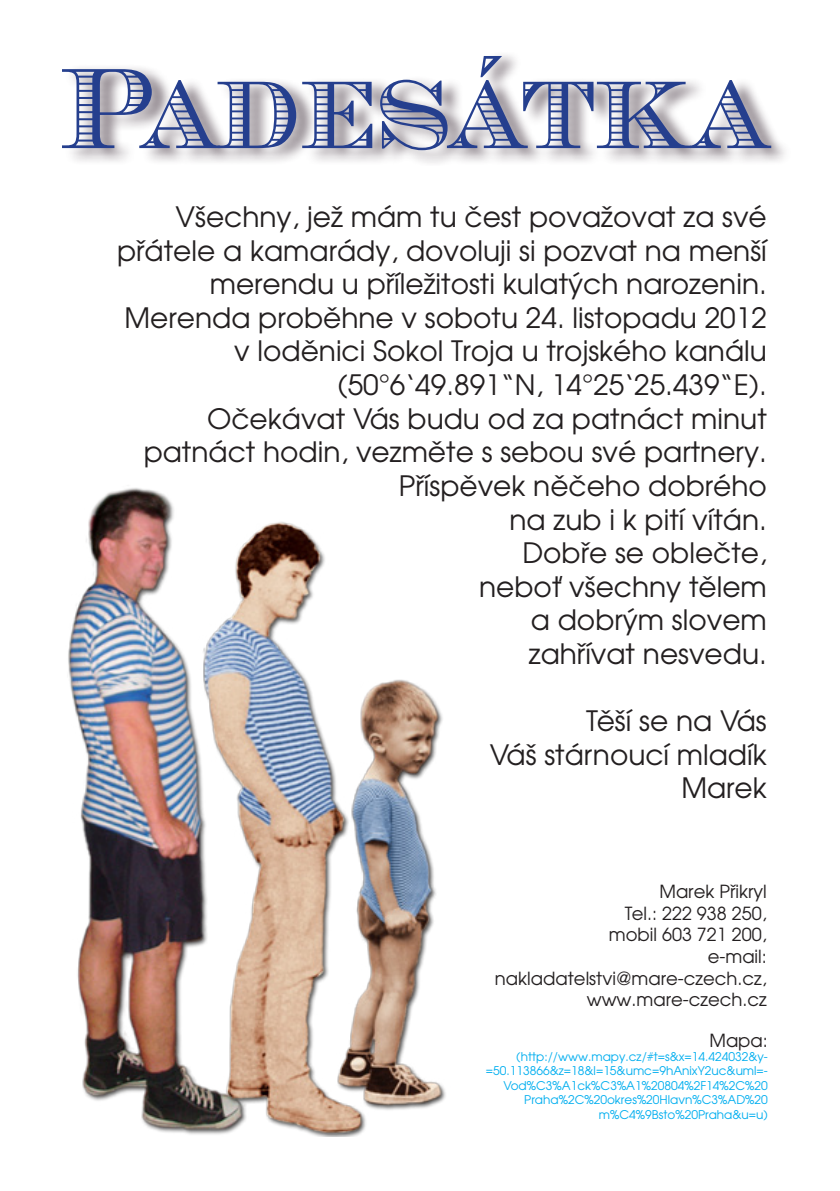
<style>
.page{position:relative;width:840px;height:1191px;background:#fff}
.page>*{position:absolute;margin:0;border:0;box-sizing:border-box;transform-origin:0 0}
.t1{font:118.4px "Chevalier Str SCDEE";color:#253f8e;scale:.84 1}
.t2{font:28px/33.6px "Avant Garde CE";color:#231f20;text-align:right}
.t3{font:18px/21.6px "Avant Garde CE";color:#231f20;text-align:right}
.t4{font:12px/14.4px "Avant Garde CE";color:#00aeef;text-align:right}
</style>
<div class="page">
<img style="left:68px;top:488px;width:378px;height:648px">
<div style="left:64px;top:50px;width:728px;height:116px;background:#483944;opacity:.75"></div>
<p class="t1" style="left:59px;top:37px;width:842px">Padesátka</p>
<p class="t2" style="left:117px;top:199px;width:651px">Všechny, jež mám tu čest považovat za své přátele a kamarády, dovoluji si pozvat na menší merendu u příležitosti kulatých narozenin.</p>
<p class="t2" style="left:124px;top:300px;width:643px">Merenda proběhne v sobotu 24. listopadu 2012 v loděnici Sokol Troja u trojského kanálu (50°6‘49.891“N, 14°25‘25.439“E).<br>Očekávat Vás budu od za patnáct minut patnáct hodin, vezměte s sebou své partnery.</p>
<p class="t2" style="left:398px;top:468px;width:369px">Příspěvek něčeho dobrého na zub i k pití vítán.</p>
<p class="t2" style="left:479px;top:535px;width:289px">Dobře se oblečte, neboť všechny tělem a dobrým slovem zahřívat nesvedu.</p>
<p class="t2" style="left:489px;top:703px;width:278px">Těší se na Vás<br>Váš stárnoucí mladík</p>
<p class="t2" style="left:681px;top:771px;width:87px">Marek</p>
<p class="t3" style="left:659px;top:880px;width:109px">Marek Přikryl</p>
<p class="t3" style="left:608px;top:902px;width:159px">Tel.: 222 938 250, mobil 603 721 200,</p>
<p class="t3" style="left:494px;top:945px;width:273px">e-mail: nakladatelstvi@mare-czech.cz, www.mare-czech.cz</p>
<p class="t3" style="left:709px;top:1029px;width:60px">Mapa:</p>
<p class="t4" style="left:485px;top:1049px;width:283px">(http://www.mapy.cz/#t=s&amp;x=14.424032&amp;y-=50.113866&amp;z=18&amp;l=15&amp;umc=9hAnixY2uc&amp;uml=- Vod%C3%A1ck%C3%A1%20804%2F14%2C%20<br>Praha%2C%20okres%20Hlavn%C3%AD%20 m%C4%9Bsto%20Praha&amp;u=u)</p>
</div>
